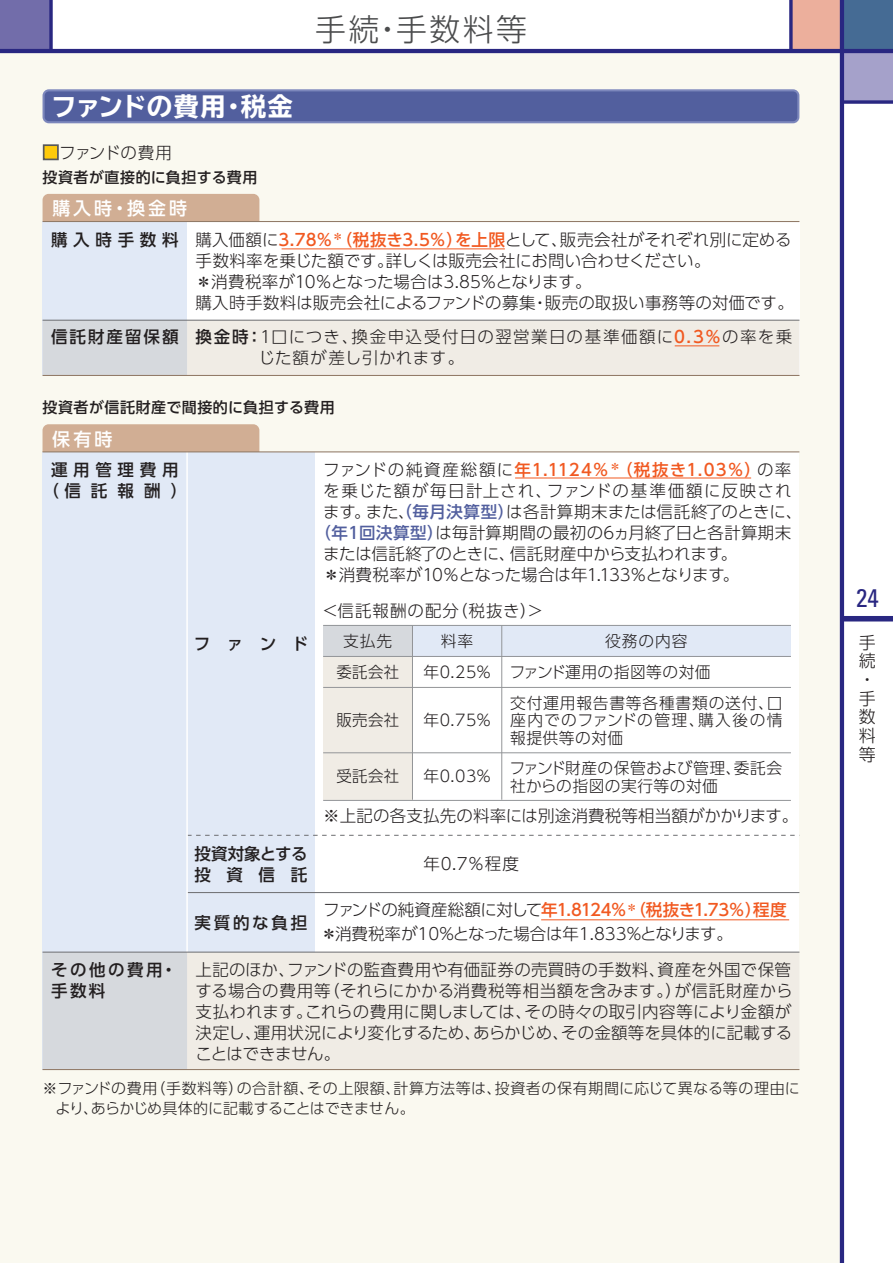
<style>
.page{position:relative;width:893px;height:1263px;background:#fff}
.page>*{position:absolute;margin:0;border:0;box-sizing:border-box;transform-origin:0 0}
.t1{font:300 30.9px "UD Shin Go Pro";letter-spacing:.08em;color:#4b4c4d}
.t2{font:700 expanded 25.5px "TBUD Go Std";color:#fff}
.t3{font:condensed 25.5px "Univers";color:#292781}
.t4{font:500 18px "UD Shin Go Pro";letter-spacing:.165em;color:#fff}
.t5{font:300 16.95px/18.8px "UD Shin Go Pro";color:#231f20}
.t6{font:300 16.5px/21px "UD Shin Go Pro";letter-spacing:.005em;color:#231f20;text-align:justify}
.t7{font:300 16.5px/21px "UD Shin Go Pro";letter-spacing:.07em;color:#231f20}
.t8{font:500 16.5px "UD Shin Go Pro";letter-spacing:-.03em;color:#f15921}
.t9{font:500 16.5px "UD Shin Go Pro";letter-spacing:.055em;color:#f15921}
.t10{font:300 16.5px "UD Shin Go Pro";letter-spacing:-.015em;color:#231f20}
.t11{font:300 16.5px "UD Shin Go Pro";letter-spacing:.08em;color:#231f20}
.t12{font:300 16.5px "UD Shin Go Pro";letter-spacing:-.02em;color:#231f20}
.t13{font:500 16.5px/21.3px "UD Shin Go Pro";letter-spacing:.16em;color:#231f20}
.t14{font:300 16.5px "UD Shin Go Pro";letter-spacing:.06em;color:#231f20}
.t15{font:500 16.5px/21.3px "UD Shin Go Pro";letter-spacing:.345em;color:#231f20;text-align:center}
.t16{font:500 16.5px/21px "UD Shin Go Pro";letter-spacing:.005em;color:#231f20}
.t17{font:300 16.5px "UD Shin Go Pro";letter-spacing:-.025em;color:#231f20}
.t18{font:500 16.5px "UD Shin Go Pro";letter-spacing:.12em;color:#231f20}
.t19{font:300 15.75px/17.2px "UD Shin Go Pro";letter-spacing:.03em;color:#231f20}
.t20{font:300 15px/19.5px "UD Shin Go Pro";letter-spacing:.03em;color:#231f20}
.t21{font:500 15px "UD Shin Go Pro";letter-spacing:.035em;color:#231f20}
.s1{color:#feca0a}
.s2{font-weight:500}
.s3{font-weight:500;color:#f15921}
.s4{font-weight:300;color:#231f20}
.s5{font-weight:500;color:#525f9e}
</style>
<div class="page">
<div style="left:0;top:0;width:51px;height:51px;background:#726daa"></div>
<svg style="left:49px;top:0;width:4px;height:49px"></svg>
<div style="left:842px;top:0;width:51px;height:51px;background:#456b94"></div>
<div style="left:842px;top:51px;width:51px;height:51px;background:#a5a1ca"></div>
<div style="left:791px;top:0;width:51px;height:51px;background:#ecaf9c"></div>
<div style="left:0;top:51px;width:842px;height:1212px;background:#faf9f0"></div>
<div style="left:842px;top:616px;width:51px;height:5px;background:#292781"></div>
<hr style="left:840px;top:0;width:4px;height:1263px;background:#292781">
<hr style="left:0;top:49px;width:893px;height:4px;background:#292781">
<svg style="left:844px;top:100px;width:49px;height:4px"></svg>
<svg style="left:789px;top:0;width:4px;height:49px"></svg>
<div style="left:43px;top:424px;width:216px;height:34px;background:#d1ae94;border-radius:6px"></div>
<div style="left:43px;top:452px;width:756px;height:617px;background:#fff"></div>
<div style="left:43px;top:452px;width:144px;height:617px;background:#e1e9f6"></div>
<div style="left:187px;top:452px;width:128px;height:500px;background:#e1e9f6"></div>
<div style="left:187px;top:952px;width:612px;height:117px;background:#f0ece5"></div>
<div style="left:43px;top:952px;width:144px;height:117px;background:#d6d9dd"></div>
<div style="left:323px;top:625px;width:468px;height:31px;background:#e1e9f6"></div>
<div style="left:323px;top:656px;width:89px;height:144px;background:#f0ece5"></div>
<div style="left:323px;top:625px;width:89px;height:31px;background:#d6d9dd"></div>
<hr style="left:323px;top:656px;width:468px;height:1px;background:#939598">
<hr style="left:323px;top:687px;width:468px;height:1px;background:#939598">
<hr style="left:323px;top:800px;width:468px;height:1px;background:#939598">
<hr style="left:323px;top:752px;width:468px;height:1px;background:#939598">
<hr style="left:323px;top:625px;width:468px;height:1px;background:#939598">
<hr style="left:412px;top:625px;width:1px;height:175px;background:#939598">
<hr style="left:501px;top:625px;width:1px;height:175px;background:#939598">
<svg style="left:188px;top:835px;width:607px;height:1px"></svg>
<hr style="left:187px;top:892px;width:612px;height:1px;background:#6c6d70">
<hr style="left:186px;top:452px;width:2px;height:500px;background:#fff">
<hr style="left:43px;top:451px;width:756px;height:1px;background:#927b68">
<hr style="left:43px;top:1069px;width:756px;height:1px;background:#927b68">
<hr style="left:43px;top:952px;width:756px;height:1px;background:#6c6d70">
<hr style="left:541px;top:919px;width:248px;height:1px;background:#f15921">
<svg style="left:43px;top:89px;width:756px;height:34px;background:#5865a2"></svg>
<hr style="left:515px;top:478px;width:236px;height:1px;background:#f15921">
<div style="left:43px;top:194px;width:216px;height:34px;background:#d1ae94;border-radius:6px"></div>
<div style="left:43px;top:221px;width:756px;height:154px;background:#fff"></div>
<div style="left:43px;top:221px;width:144px;height:154px;background:#e1e9f6"></div>
<div style="left:187px;top:320px;width:612px;height:55px;background:#f0ece5"></div>
<div style="left:43px;top:320px;width:144px;height:55px;background:#d6d9dd"></div>
<hr style="left:43px;top:375px;width:756px;height:1px;background:#927b68">
<hr style="left:43px;top:221px;width:756px;height:1px;background:#927b68">
<hr style="left:43px;top:320px;width:756px;height:1px;background:#6c6d70">
<hr style="left:282px;top:249px;width:223px;height:1px;background:#f15921">
<hr style="left:675px;top:346px;width:44px;height:1px;background:#f15921">
<div style="left:43px;top:144px;width:16px;height:16px;border:2px solid #57585a"></div>
<h2 class="t2" style="left:51px;top:92px;width:244px">ファンドの費用・税金</h2>
<p class="t17" style="left:43px;top:139px;width:131px"><span class="s1">■</span>ファンドの費用</p>
<p class="t21" style="left:43px;top:165px;width:216px">投資者が直接的に負担する費用</p>
<p class="t4" style="left:52px;top:194px;width:136px">購入時・換金時</p>
<h1 class="t1" style="left:315px;top:4px;width:213px">手続・手数料等</h1>
<p class="t6" style="left:196px;top:228px;width:600px;text-align:left;text-indent:-145px"><span class="s2">購入時手数料</span> 購入価額に<span class="s3">3.78％</span><sup>＊</sup><span class="s3">（税抜き3.5％）を上限</span>として、販売会社がそれぞれ別に定める手数料率を乗じた額です。詳しくは販売会社にお問い合わせください。<br>＊消費税率が10％となった場合は3.85％となります。<br>購入時手数料は販売会社によるファンドの募集・販売の取扱い事務等の対価です。</p>
<p class="t7" style="left:259px;top:326px;width:535px;text-indent:-63px"><span class="s2">換金時：</span>1口につき、換金申込受付日の翌営業日の基準価額に<span class="s3">0.3％</span>の率を乗じた額が差し引かれます。</p>
<p class="t18" style="left:51px;top:324px;width:129px">信託財産留保額</p>
<p class="t21" style="left:43px;top:395px;width:294px">投資者が信託財産で間接的に負担する費用</p>
<p class="t4" style="left:52px;top:424px;width:62px">保有時</p>
<p class="t15" style="left:42px;top:458px;width:146px">運用管理費用（ 信託報酬）</p>
<p class="t13" style="left:51px;top:959px;width:127px">その他の費用・手数料</p>
<p class="t9" style="left:323px;top:456px;width:470px"><span class="s4">ファンドの純資産総額に</span>年1.1124％<sup>＊</sup>（税抜き1.03％）<span class="s4">の率</span></p>
<p class="t11" style="left:323px;top:477px;width:470px">を乗じた額が毎日計上され、ファンドの基準価額に反映され</p>
<p class="t6" style="left:323px;top:500px;width:481px">ます。また、<span class="s5">（毎月決算型）</span>は各計算期末または信託終了のときに、</p>
<p class="t6" style="left:315px;top:521px;width:478px"><span class="s5">（年１回決算型）</span>は毎計算期間の最初の6ヵ月終了日と各計算期末</p>
<p class="t12" style="left:323px;top:540px;width:416px">または信託終了のときに、信託財産中から支払われます。</p>
<p class="t10" style="left:323px;top:561px;width:417px">＊消費税率が10％となった場合は年1.133％となります。</p>
<p class="t13" style="left:194px;top:632px;width:116px">ファンド</p>
<p class="t16" style="left:195px;top:842px;width:115px">投資対象とする投資信託</p>
<p class="t13" style="left:195px;top:912px;width:114px">実質的な負担</p>
<p class="t14" style="left:322px;top:597px;width:223px">＜信託報酬の配分（税抜き）＞</p>
<p class="t19" style="left:343px;top:632px;width:51px">支払先</p>
<p class="t19" style="left:441px;top:632px;width:34px">料率</p>
<p class="t19" style="left:605px;top:632px;width:84px">役務の内容</p>
<p class="t19" style="left:336px;top:663px;width:64px">委託会社</p>
<p class="t19" style="left:423px;top:663px;width:289px">年0.25％ ファンド運用の指図等の対価</p>
<p class="t19" style="left:336px;top:711px;width:64px">販売会社</p>
<p class="t19" style="left:423px;top:711px;width:70px">年0.75％</p>
<p class="t19" style="left:510px;top:694px;width:274px;text-align:justify">交付運用報告書等各種書類の送付、口座内でのファンドの管理、購入後の情報提供等の対価</p>
<p class="t19" style="left:336px;top:766px;width:64px">受託会社</p>
<p class="t19" style="left:423px;top:766px;width:70px">年0.03％</p>
<p class="t19" style="left:509px;top:759px;width:274px">ファンド財産の保管および管理、委託会社からの指図の実行等の対価</p>
<p class="t6" style="left:323px;top:804px;width:477px">※上記の各支払先の料率には別途消費税等相当額がかかります。</p>
<p class="t6" style="left:424px;top:853px;width:97px">年0.7％程度</p>
<p class="t8" style="left:323px;top:897px;width:465px"><span class="s4">ファンドの純資産総額に対して</span>年1.8124％<sup>＊</sup>（税抜き1.73％）程度</p>
<p class="t6" style="left:321px;top:923px;width:413px">＊消費税率が10％となった場合は年1.833％となります。</p>
<p class="t6" style="left:196px;top:959px;width:598px">上記のほか、ファンドの監査費用や有価証券の売買時の手数料、資産を外国で保管する場合の費用等（それらにかかる消費税等相当額を含みます。）が信託財産から支払われます。これらの費用に関しましては、その時々の取引内容等により金額が決定し、運用状況により変化するため、あらかじめ、その金額等を具体的に記載することはできません。</p>
<p class="t20" style="left:55px;top:1078px;width:746px;text-indent:-13px">※ファンドの費用（手数料等）の合計額、その上限額、計算方法等は、投資者の保有期間に応じて異なる等の理由により、あらかじめ具体的に記載することはできません。</p>
<h2 class="t3" style="left:856px;top:582px;width:24px">24</h2>
<p class="t5" style="left:859px;top:632px;width:18px">手続・手数料等</p>
</div>
